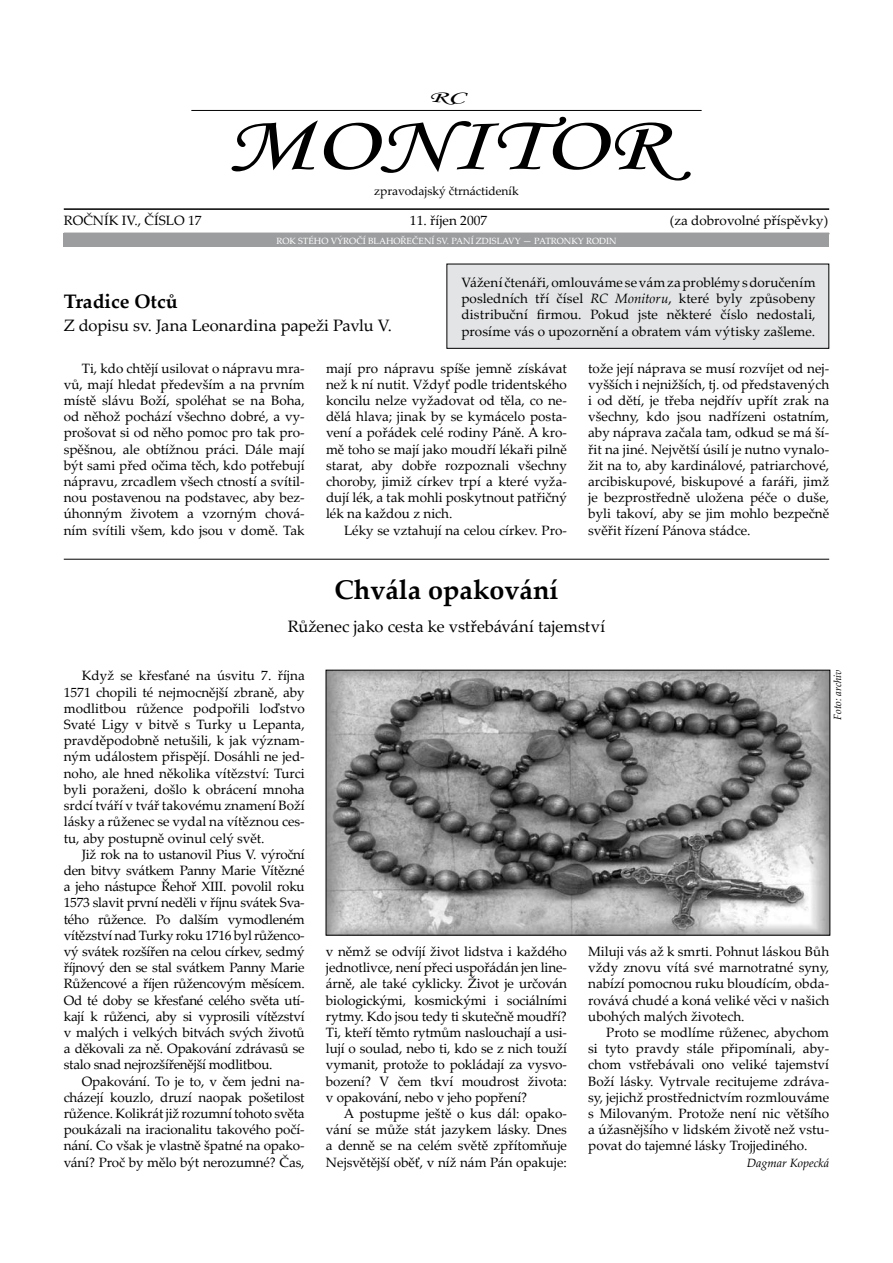
<style>
.page{position:relative;width:893px;height:1263px;background:#fff}
.page>*{position:absolute;margin:0;border:0;box-sizing:border-box;transform-origin:0 0}
.t1{font:78.75px "Monotype Corsiva";color:#000;scale:1.33 1}
.t2{font:700 27px "Palatino Linotype";color:#000}
.t3{font:700 19.5px "Palatino Linotype";color:#000}
.t4{font:16.5px "Palatino Linotype";color:#000}
.t5{font:16.5px "Monotype Corsiva";color:#000;scale:2 1}
.t6{font:13.5px/16.2px "Palatino Linotype";color:#000;text-align:justify}
.t7{font:12px "Palatino Linotype";color:#000}
.t8{font:italic 12px "Palatino Linotype";color:#000}
.t9{font:italic 10.5px "Palatino Linotype";color:#000}
.t10{font:9px "Palatino Linotype";color:#fff}
.s1{font-style:italic}
</style>
<div class="page">
<hr style="left:64px;top:559px;width:765px;height:1px;background:#000">
<img style="left:328px;top:672px;width:500px;height:261px">
<div style="left:326px;top:670px;width:504px;height:265px;border:1px solid #000"></div>
<div style="left:447px;top:264px;width:382px;height:84px;background:#e3e4e5"></div>
<div style="left:446px;top:264px;width:383px;height:85px;border:1px solid #000"></div>
<hr style="left:191px;top:110px;width:511px;height:1px;background:#000">
<hr style="left:64px;top:233px;width:765px;height:1px;background:#000">
<hr style="left:64px;top:208px;width:765px;height:2px;background:#000">
<div style="left:64px;top:234px;width:765px;height:13px;background:#9c9d9f"></div>
<p class="t5" style="left:428px;top:87px;width:20px">RC</p>
<h1 class="t1" style="left:225px;top:97px;width:335px">MONITOR</h1>
<p class="t7" style="left:374px;top:182px;width:146px">zpravodajský čtrnáctideník</p>
<p class="t6" style="left:410px;top:211px;width:79px">11. říjen 2007</p>
<p class="t10" style="left:276px;top:234px;width:342px">ROK STÉHO VÝROČÍ BLAHOŘEČENÍ SV. PANÍ ZDISLAVY — PATRONKY RODIN</p>
<p class="t6" style="left:64px;top:211px;width:139px">ROČNÍK IV., ČÍSLO 17</p>
<p class="t6" style="left:670px;top:211px;width:160px">(za dobrovolné příspěvky)</p>
<h3 class="t3" style="left:64px;top:287px;width:115px">Tradice Otců</h3>
<p class="t4" style="left:64px;top:314px;width:330px">Z dopisu sv. Jana Leonardina papeži Pavlu V.</p>
<p class="t6" style="left:461px;top:274px;width:356px">Vážení čtenáři, omlouváme se vám za problémy s doručením posledních tří čísel <span class="s1">RC Monitoru</span>, které byly způsobeny distribuční firmou. Pokud jste některé číslo nedostali, prosíme vás o upozornění a obratem vám výtisky zašleme.</p>
<p class="t6" style="left:64px;top:359px;width:242px;text-indent:18px">Ti, kdo chtějí usilovat o nápravu mra&shy;vů, mají hledat především a na prvním místě slávu Boží, spoléhat se na Boha, od něhož pochází všechno dobré, a vy&shy;prošovat si od něho pomoc pro tak pro&shy;spěšnou, ale obtížnou práci. Dále mají být sami před očima těch, kdo potřebují nápravu, zrcadlem všech ctností a svítil&shy;nou postavenou na podstavec, aby bez&shy;úhonným životem a vzorným chová&shy;ním svítili všem, kdo jsou v domě. Tak</p>
<p class="t6" style="left:326px;top:359px;width:242px">mají pro nápravu spíše jemně získávat než k ní nutit. Vždyť podle tridentského koncilu nelze vyžadovat od těla, co ne&shy;dělá hlava; jinak by se kymácelo posta&shy;vení a pořádek celé rodiny Páně. A kro&shy;mě toho se mají jako moudří lékaři pilně starat, aby dobře rozpoznali všechny choroby, jimiž církev trpí a které vyža&shy;dují lék, a tak mohli poskytnout patřičný lék na každou z nich.</p>
<p class="t6" style="left:344px;top:521px;width:224px">Léky se vztahují na celou církev. Pro-</p>
<p class="t6" style="left:588px;top:359px;width:242px">tože její náprava se musí rozvíjet od nej&shy;vyšších i nejnižších, tj. od představených i od dětí, je třeba nejdřív upřít zrak na všechny, kdo jsou nadřízeni ostatním, aby náprava začala tam, odkud se má ší&shy;řit na jiné. Největší úsilí je nutno vynalo&shy;žit na to, aby kardinálové, patriarchové, arcibiskupové, biskupové a faráři, jimž je bezprostředně uložena péče o duše, byli takoví, aby se jim mohlo bezpečně svěřit řízení Pánova stádce.</p>
<h2 class="t2" style="left:334px;top:571px;width:226px">Chvála opakování</h2>
<p class="t4" style="left:288px;top:614px;width:319px">Růženec jako cesta ke vstřebávání tajemství</p>
<p class="t6" style="left:64px;top:667px;width:242px;text-indent:18px">Když se křesťané na úsvitu 7. října 1571 chopili té nejmocnější zbraně, aby modlitbou růžence podpořili loďstvo Svaté Ligy v bitvě s Turky u Lepanta, pravděpodobně netušili, k jak význam&shy;ným událostem přispějí. Dosáhli ne jed&shy;noho, ale hned několika vítězství: Turci byli poraženi, došlo k obrácení mnoha srdcí tváří v tvář takovému znamení Boží lásky a růženec se vydal na vítěznou ces&shy;tu, aby postupně ovinul celý svět.</p>
<p class="t6" style="left:64px;top:845px;width:242px;text-indent:18px">Již rok na to ustanovil Pius V. výroční den bitvy svátkem Panny Marie Vítězné a jeho nástupce Řehoř XIII. povolil roku 1573 slavit první neděli v říjnu svátek Sva&shy;tého růžence. Po dalším vymodleném vítězství nad Turky roku 1716 byl růženco&shy;vý svátek rozšířen na celou církev, sedmý říjnový den se stal svátkem Panny Marie Růžencové a říjen růžencovým měsícem.<br>Od té doby se křesťané celého světa utí&shy;kají k růženci, aby si vyprosili vítězství v malých i velkých bitvách svých životů a děkovali za ně. Opakování zdrávasů se stalo snad nejrozšířenější modlitbou.</p>
<p class="t6" style="left:64px;top:1072px;width:242px;text-indent:18px">Opakování. To je to, v čem jedni na&shy;cházejí kouzlo, druzí naopak pošetilost růžence. Kolikrát již rozumní tohoto světa poukázali na iracionalitu takového počí&shy;nání. Co však je vlastně špatné na opako&shy;vání? Proč by mělo být nerozumné? Čas,</p>
<p class="t6" style="left:326px;top:943px;width:242px">v němž se odvíjí život lidstva i každého jednotlivce, není přeci uspořádán jen line&shy;árně, ale také cyklicky. Život je určován biologickými, kosmickými i sociálními rytmy. Kdo jsou tedy ti skutečně moudří?<br>Ti, kteří těmto rytmům naslouchají a usi&shy;lují o soulad, nebo ti, kdo se z nich touží vymanit, protože to pokládají za vysvo&shy;bození? V čem tkví moudrost života: v opakování, nebo v jeho popření?</p>
<p class="t6" style="left:326px;top:1105px;width:242px;text-indent:18px">A postupme ještě o kus dál: opako&shy;vání se může stát jazykem lásky. Dnes a denně se na celém světě zpřítomňuje Nejsvětější oběť, v níž nám Pán opakuje:</p>
<p class="t9" style="left:830px;top:720px;width:52px;rotate:-90deg">Foto: archiv</p>
<p class="t6" style="left:588px;top:943px;width:242px">Miluji vás až k smrti. Pohnut láskou Bůh vždy znovu vítá své marnotratné syny, nabízí pomocnou ruku bloudícím, obda&shy;rovává chudé a koná veliké věci v našich ubohých malých životech.</p>
<p class="t6" style="left:588px;top:1024px;width:242px;text-indent:18px">Proto se modlíme růženec, abychom si tyto pravdy stále připomínali, aby&shy;chom vstřebávali ono veliké tajemství Boží lásky. Vytrvale recitujeme zdráva&shy;sy, jejichž prostřednictvím rozmlouváme s Milovaným. Protože není nic většího a úžasnějšího v lidském životě než vstu&shy;povat do tajemné lásky Trojjediného.</p>
<p class="t8" style="left:747px;top:1154px;width:84px">Dagmar Kopecká</p>
</div>
